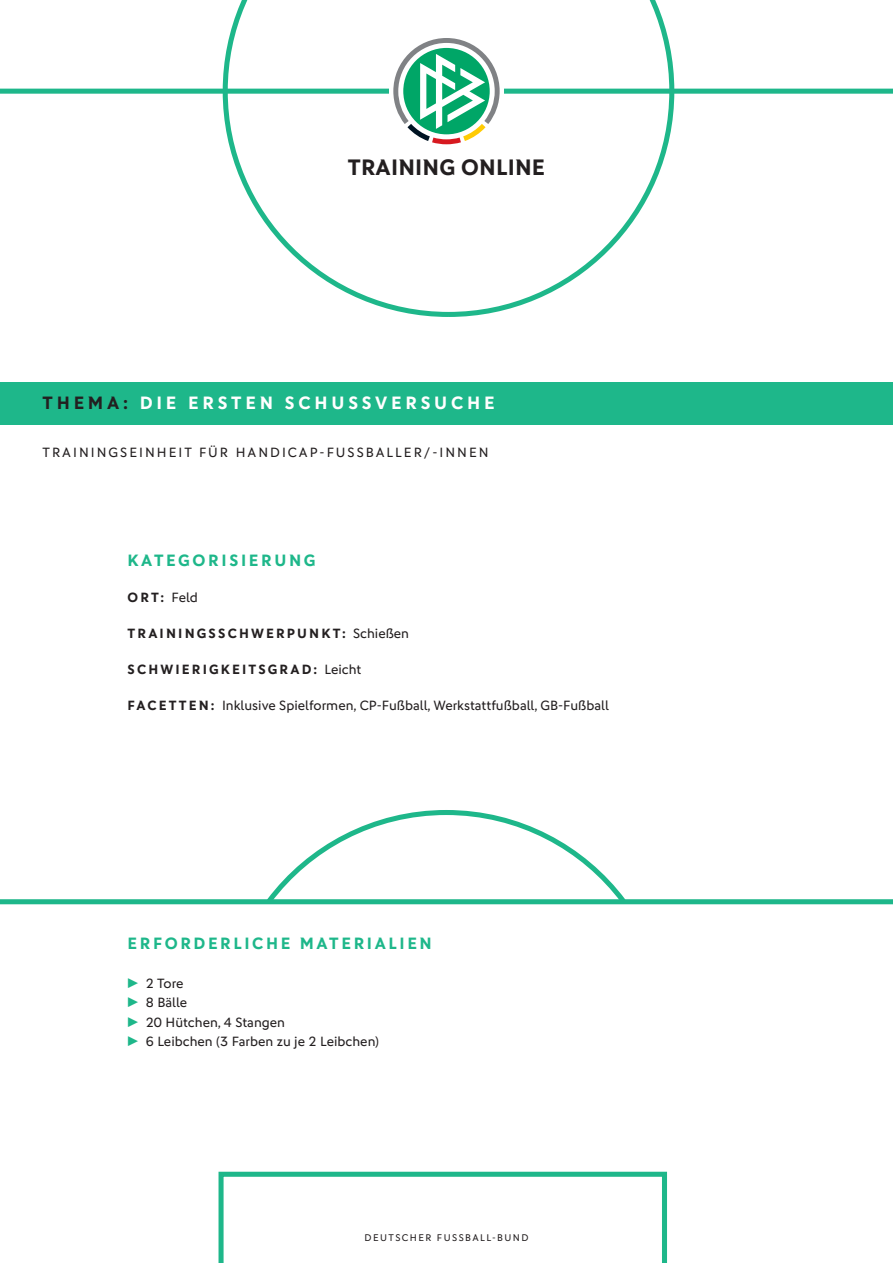
<style>
.page{position:relative;width:893px;height:1263px;background:#fff}
.page>*{position:absolute;margin:0;border:0;box-sizing:border-box;transform-origin:0 0}
.t1{font:700 22.5px "DFB Sans";letter-spacing:.01em;color:#231f20}
.t2{font:700 18px "DFB Sans";letter-spacing:.21em;color:#fff}
.t3{font:700 16.5px "DFB Sans";letter-spacing:.16em;color:#1eb78a}
.t4{font:13.5px "DFB Sans";color:#231f20}
.t5{font:700 13.5px "DFB Sans";letter-spacing:.16em;color:#231f20}
.t6{font:13.5px "DFB Sans";letter-spacing:.15em;color:#231f20}
.t7{font:9.75px "DFB Sans";letter-spacing:.15em;color:#231f20}
.s1{color:#231f20}
.s2{font-weight:400}
.s3{font-weight:700}
.s4{font-family:"Mathematical Pi Six";color:#1eb78a}
</style>
<div class="page">
<div style="left:0;top:383px;width:893px;height:42px;background:#1eb78a"></div>
<svg style="left:223px;top:0;width:451px;height:317px"></svg>
<svg style="left:0;top:899px;width:893px;height:364px"></svg>
<div style="left:0;top:89px;width:893px;height:5px;background:#1eb78a"></div>
<svg style="left:219px;top:1172px;width:448px;height:91px"></svg>
<svg style="left:262px;top:810px;width:368px;height:98px"></svg>
<div style="left:389px;top:34px;width:115px;height:115px;background:#fff"></div>
<svg style="left:393px;top:38px;width:107px;height:106px"></svg>
<p class="t1" style="left:348px;top:154px;width:199px">TRAINING ONLINE</p>
<p class="t2" style="left:43px;top:392px;width:453px"><span class="s1">THEMA:</span> DIE ERSTEN SCHUSSVERSUCHE</p>
<p class="t6" style="left:43px;top:447px;width:448px">TRAININGSEINHEIT FÜR HANDICAP-FUSSBALLER/-INNEN</p>
<p class="t3" style="left:128px;top:550px;width:189px">KATEGORISIERUNG</p>
<p class="t5" style="left:128px;top:589px;width:72px">ORT: <span class="s2">Feld</span></p>
<p class="t5" style="left:128px;top:625px;width:283px">TRAININGSSCHWERPUNKT: <span class="s2">Schießen</span></p>
<p class="t5" style="left:128px;top:661px;width:235px">SCHWIERIGKEITSGRAD: <span class="s2">Leicht</span></p>
<p class="t4" style="left:128px;top:700px;width:483px"><span class="s3">FAC E T T E N :</span> Inklusive Spielformen, CP-Fußball, Werkstattfußball, GB-Fußball</p>
<p class="t3" style="left:128px;top:933px;width:306px">ERFORDERLICHE MATERIALIEN</p>
<p class="t4" style="left:128px;top:978px;width:57px"><span class="s4">-</span> 2 Tore</p>
<p class="t4" style="left:128px;top:997px;width:61px"><span class="s4">-</span> 8 Bälle</p>
<p class="t4" style="left:128px;top:1017px;width:159px"><span class="s4">-</span> 20 Hütchen, 4 Stangen</p>
<p class="t4" style="left:128px;top:1036px;width:253px"><span class="s4">-</span> 6 Leibchen (3 Farben zu je 2 Leibchen)</p>
<p class="t7" style="left:365px;top:1234px;width:165px">DEUTSCHER FUSSBALL-BUND</p>
</div>
